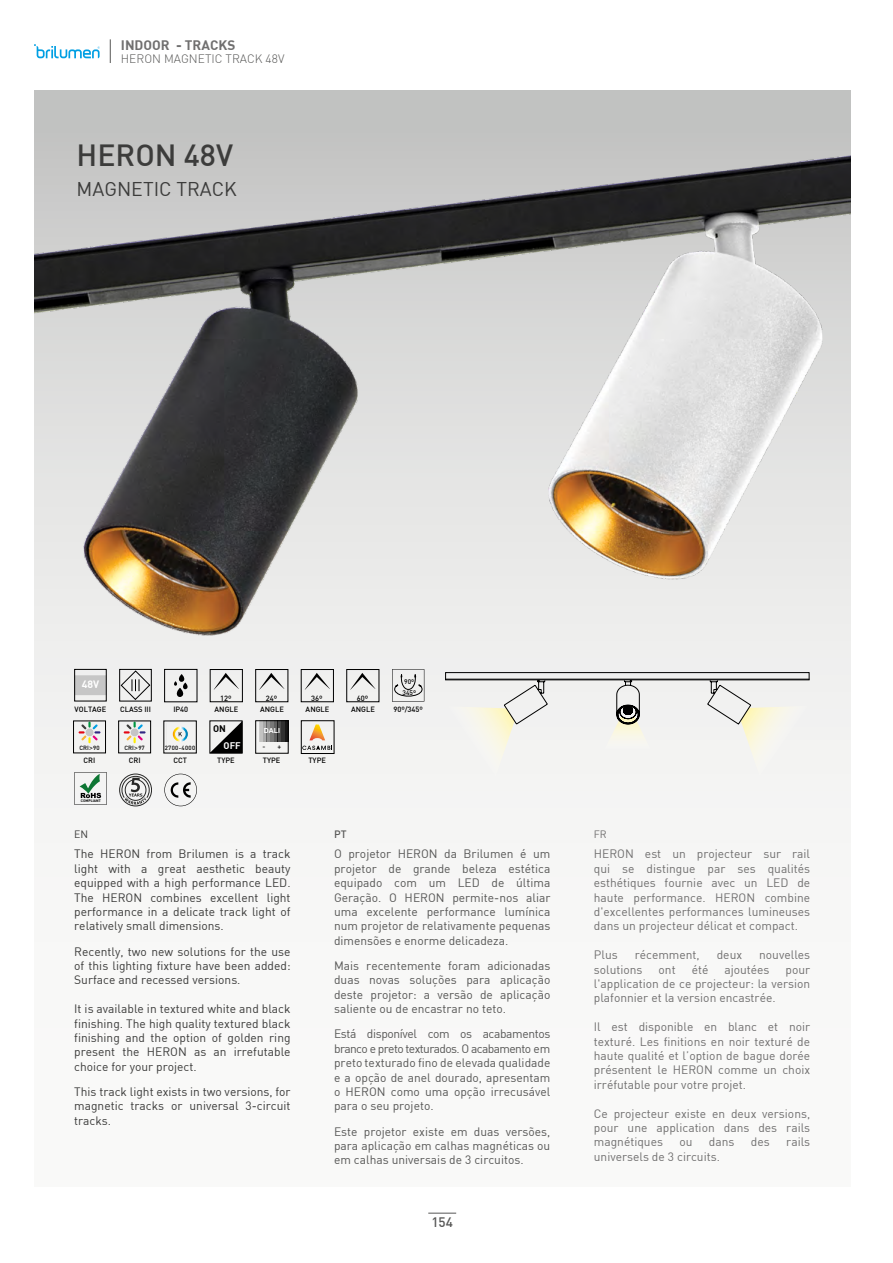
<style>
.page{position:relative;width:893px;height:1263px;background:#fff}
.page>*{position:absolute;margin:0;border:0;box-sizing:border-box;transform-origin:0 0}
.t1{font:500 30px "DIN";color:#3c3c3b}
.t2{font:19.5px "DIN";color:#3c3c3b}
.t3{font:700 13.5px "DIN";color:#706f6f}
.t4{font:500 13.5px "DIN";color:#575756}
.t5{font:12px/14.4px "DIN";color:#575756;text-align:justify}
.t6{font:12px/14.4px "DIN";color:#706f6f;text-align:justify}
.t7{font:12px/14.4px "DIN";color:#3c3c3b;text-align:justify}
.t8{font:300 12px "DIN";color:#575756}
.t9{font:700 10.5px "DIN";color:#fff}
.t10{font:10.5px "DIN";color:#3c3c3b}
.t11{font:500 10.5px "DIN";color:#575756}
.t12{font:10.5px "DIN";color:#706f6f}
.t13{font:700 9.45px "DIN";color:#fff}
.t14{font:700 9.45px "DIN";color:#000}
.t15{font:500 7.5px "DIN";color:#000}
.t16{font:500 7.05px "DIN";color:#000}
.t17{font:700 6.9px "Arial";color:#fff}
.t18{font:500 6.6px/11.7px "DIN";color:#000}
.t19{font:500 6px "DIN";letter-spacing:.025em;color:#000}
.t20{font:500 6px "DIN";letter-spacing:.05em;color:#000}
.t21{font:500 4.5px "DIN";color:#000}
.t22{font:700 3.6px "DIN";color:#000}
.s1{font-family:"Tahoma";font-weight:400}
</style>
<div class="page">
<svg style="left:428px;top:1213px;width:28px;height:1px"></svg>
<div style="left:34px;top:90px;width:816px;height:57px;background:#c1c2c1"></div>
<img style="left:34px;top:147px;width:816px;height:696px">
<div style="left:445px;top:672px;width:364px;height:8px;border:1px solid #000"></div>
<hr style="left:446px;top:679px;width:363px;height:1px;background:#000">
<svg style="left:707px;top:680px;width:101px;height:96px"></svg>
<svg style="left:604px;top:716px;width:47px;height:34px"></svg>
<svg style="left:616px;top:680px;width:24px;height:44px"></svg>
<svg style="left:447px;top:680px;width:101px;height:96px"></svg>
<svg style="left:392px;top:669px;width:32px;height:32px"></svg>
<svg style="left:164px;top:774px;width:33px;height:32px"></svg>
<div style="left:119px;top:774px;width:33px;height:32px;border:1px solid #282827;border-radius:50%"></div>
<svg style="left:121px;top:776px;width:29px;height:29px"></svg>
<svg style="left:167px;top:724px;width:25px;height:26px"></svg>
<svg style="left:74px;top:772px;width:33px;height:33px"></svg>
<div style="left:164px;top:669px;width:33px;height:33px;border:1px solid #000"></div>
<svg style="left:174px;top:674px;width:14px;height:24px"></svg>
<svg style="left:214px;top:673px;width:25px;height:17px"></svg>
<div style="left:210px;top:669px;width:33px;height:33px;border:1px solid #000"></div>
<svg style="left:259px;top:673px;width:25px;height:17px"></svg>
<div style="left:255px;top:669px;width:33px;height:33px;border:1px solid #000"></div>
<svg style="left:305px;top:673px;width:25px;height:17px"></svg>
<div style="left:301px;top:669px;width:33px;height:33px;border:1px solid #000"></div>
<svg style="left:350px;top:673px;width:25px;height:17px"></svg>
<div style="left:346px;top:669px;width:33px;height:33px;border:1px solid #000"></div>
<svg style="left:79px;top:723px;width:21px;height:20px"></svg>
<div style="left:73px;top:721px;width:33px;height:32px;border:1px solid #000"></div>
<svg style="left:124px;top:723px;width:22px;height:20px"></svg>
<div style="left:118px;top:721px;width:33px;height:32px;border:1px solid #000"></div>
<hr style="left:259px;top:720px;width:4px;height:22px;background:#c2c2c1">
<svg style="left:263px;top:722px;width:4px;height:20px"></svg>
<hr style="left:267px;top:720px;width:3px;height:22px;background:#000">
<hr style="left:270px;top:720px;width:4px;height:22px;background:#797978">
<svg style="left:274px;top:722px;width:4px;height:20px"></svg>
<hr style="left:278px;top:720px;width:3px;height:22px;background:#000">
<hr style="left:281px;top:720px;width:4px;height:22px;background:#303030">
<hr style="left:285px;top:720px;width:3px;height:22px;background:#000">
<hr style="left:256px;top:720px;width:3px;height:22px;background:#fff">
<div style="left:255px;top:720px;width:33px;height:33px;border:1px solid #000"></div>
<svg style="left:210px;top:721px;width:32px;height:32px"></svg>
<div style="left:301px;top:720px;width:33px;height:34px;border:1px solid #000"></div>
<svg style="left:302px;top:723px;width:31px;height:28px"></svg>
<svg style="left:76px;top:675px;width:29px;height:20px"></svg>
<div style="left:74px;top:669px;width:33px;height:32px;border:1px solid #000"></div>
<div style="left:119px;top:669px;width:33px;height:32px;border:1px solid #000"></div>
<svg style="left:121px;top:670px;width:29px;height:30px"></svg>
<svg style="left:110px;top:39px;width:1px;height:24px"></svg>
<svg style="left:34px;top:44px;width:66px;height:14px"></svg>
<p class="t3" style="left:121px;top:36px;width:116px">INDOOR - TRACKS</p>
<p class="t8" style="left:121px;top:51px;width:165px">HERON MAGNETIC TRACK 48V</p>
<h1 class="t1" style="left:77px;top:136px;width:158px">HERON 48V</h1>
<h2 class="t2" style="left:77px;top:177px;width:162px">MAGNETIC TRACK</h2>
<p class="t9" style="left:82px;top:678px;width:19px">48V</p>
<p class="t15" style="left:75px;top:704px;width:33px">VOLTAGE</p>
<p class="t15" style="left:120px;top:704px;width:32px">CLASS III</p>
<p class="t15" style="left:220px;top:693px;width:13px">12º</p>
<p class="t15" style="left:173px;top:704px;width:16px">IP40</p>
<p class="t15" style="left:215px;top:704px;width:25px">ANGLE</p>
<p class="t15" style="left:266px;top:693px;width:13px">24º</p>
<p class="t15" style="left:260px;top:704px;width:25px">ANGLE</p>
<p class="t15" style="left:311px;top:693px;width:13px">36º</p>
<p class="t15" style="left:306px;top:704px;width:25px">ANGLE</p>
<p class="t19" style="left:79px;top:744px;width:22px">CRI<span class="s1">&gt;</span>90</p>
<p class="t15" style="left:84px;top:756px;width:13px">CRI</p>
<p class="t22" style="left:81px;top:798px;width:21px">COMPLIANT</p>
<p class="t14" style="left:213px;top:723px;width:14px">ON</p>
<p class="t13" style="left:224px;top:739px;width:19px">OFF</p>
<p class="t15" style="left:217px;top:755px;width:19px">TYPE</p>
<p class="t15" style="left:308px;top:756px;width:19px">TYPE</p>
<p class="t17" style="left:264px;top:726px;width:18px">DALI</p>
<p class="t15" style="left:263px;top:756px;width:19px">TYPE</p>
<p class="t21" style="left:169px;top:744px;width:25px">3000 / 4000</p>
<p class="t20" style="left:165px;top:744px;width:32px">2700-4000</p>
<p class="t19" style="left:125px;top:744px;width:22px">CRI<span class="s1">&gt;</span>97</p>
<p class="t16" style="left:263px;top:742px;width:20px">- +</p>
<p class="t15" style="left:173px;top:756px;width:15px">CCT</p>
<p class="t15" style="left:129px;top:756px;width:13px">CRI</p>
<p class="t15" style="left:357px;top:693px;width:13px">60º</p>
<p class="t15" style="left:351px;top:704px;width:25px">ANGLE</p>
<p class="t18" style="left:402px;top:675px;width:15px">90º<br>345º</p>
<p class="t15" style="left:393px;top:704px;width:31px">90º/345º</p>
<p class="t10" style="left:74px;top:828px;width:15px">EN</p>
<p class="t7" style="left:74px;top:846px;width:218px">The HERON from Brilumen is a track light with a great aesthetic beauty equipped with a high performance LED.<br>The HERON combines excellent light performance in a delicate track light of relatively small dimensions.</p>
<p class="t7" style="left:74px;top:944px;width:218px">Recently, two new solutions for the use of this lighting fixture have been added:<br>Surface and recessed versions.</p>
<p class="t7" style="left:74px;top:1001px;width:218px">It is available in textured white and black finishing. The high quality textured black finishing and the option of golden ring present the HERON as an irrefutable choice for your project.</p>
<p class="t7" style="left:74px;top:1084px;width:218px">This track light exists in two versions, for magnetic tracks or universal 3-circuit tracks.</p>
<p class="t11" style="left:334px;top:828px;width:14px">PT</p>
<p class="t5" style="left:334px;top:846px;width:218px">O projetor HERON da Brilumen é um projetor de grande beleza estética equipado com um LED de última Geração. O HERON permite-nos aliar uma excelente performance lumínica num projetor de relativamente pequenas dimensões e enorme delicadeza.</p>
<p class="t5" style="left:334px;top:958px;width:218px">Mais recentemente foram adicionadas duas novas soluções para aplicação deste projetor: a versão de aplicação saliente ou de encastrar no teto.</p>
<p class="t5" style="left:334px;top:1026px;width:218px">Está disponível com os acabamentos branco e preto texturados. O acabamento em preto texturado fino de elevada qualidade e a opção de anel dourado, apresentam o HERON como uma opção irrecusável para o seu projeto.</p>
<p class="t5" style="left:334px;top:1124px;width:218px">Este projetor existe em duas versões, para aplicação em calhas magnéticas ou em calhas universais de 3 circuitos.</p>
<p class="t4" style="left:431px;top:1213px;width:23px">154</p>
<p class="t12" style="left:594px;top:828px;width:14px">FR</p>
<p class="t6" style="left:594px;top:846px;width:218px">HERON est un projecteur sur rail qui se distingue par ses qualités esthétiques fournie avec un LED de haute performance. HERON combine d'excellentes performances lumineuses dans un projecteur délicat et compact.</p>
<p class="t6" style="left:594px;top:947px;width:25px">Plus</p>
<p class="t6" style="left:635px;top:947px;width:67px">récemment,</p>
<p class="t6" style="left:717px;top:947px;width:27px">deux</p>
<p class="t6" style="left:759px;top:947px;width:53px">nouvelles</p>
<p class="t6" style="left:594px;top:962px;width:50px">solutions</p>
<p class="t6" style="left:659px;top:962px;width:19px">ont</p>
<p class="t6" style="left:692px;top:962px;width:18px">été</p>
<p class="t6" style="left:724px;top:962px;width:47px">ajoutées</p>
<p class="t6" style="left:594px;top:962px;width:218px;text-indent:192px">pour l'application de ce projecteur: la version plafonnier et la version encastrée.</p>
<p class="t6" style="left:594px;top:1019px;width:218px">Il est disponible en blanc et noir texturé. Les finitions en noir texturé de haute qualité et l’option de bague dorée présentent le HERON comme un choix irréfutable pour votre projet.</p>
<p class="t6" style="left:594px;top:1106px;width:218px">Ce projecteur existe en deux versions, pour une application dans des rails magnétiques</p>
<p class="t6" style="left:679px;top:1134px;width:15px">ou</p>
<p class="t6" style="left:709px;top:1134px;width:27px">dans</p>
<p class="t6" style="left:751px;top:1134px;width:20px">des</p>
<p class="t6" style="left:786px;top:1134px;width:25px">rails</p>
<p class="t6" style="left:594px;top:1149px;width:128px">universels de 3 circuits.</p>
</div>
